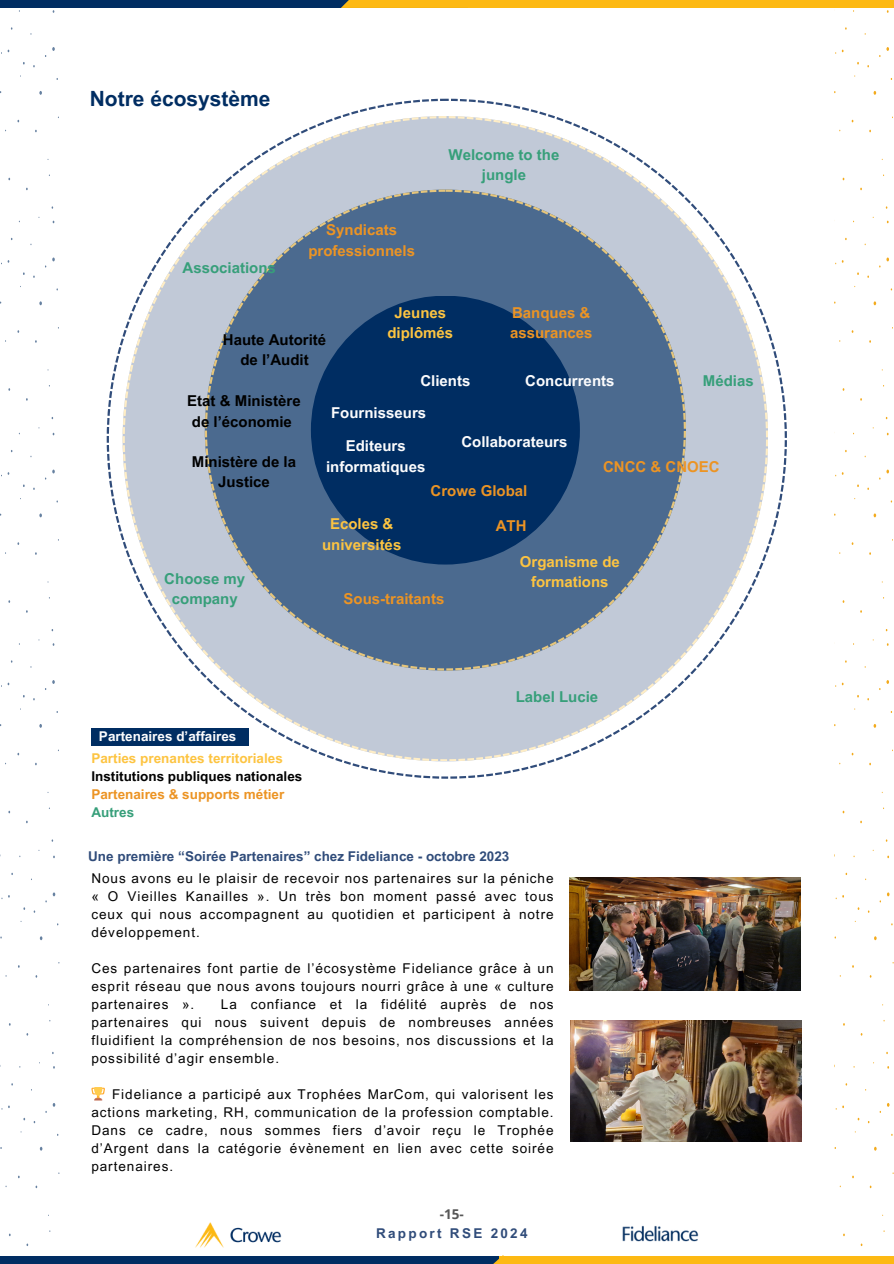
<style>
.page{position:relative;width:894px;height:1264px;background:#fff}
.page>*{position:absolute;margin:0;border:0;box-sizing:border-box;transform-origin:0 0}
.t1{font:700 21px "Arial MT Pro";color:#002d62}
.t2{font:700 15px/20.2px "Arial MT Pro";color:#ec9424}
.t3{font:700 15px/20.2px "Arial MT Pro";color:#000;text-align:center}
.t4{font:700 15px/20.2px "Arial MT Pro";color:#fcfcfd;text-align:center}
.t5{font:700 15px/20.2px "Arial MT Pro";color:#379f7a;text-align:center}
.t6{font:700 15px/20.2px "Arial MT Pro";color:#fdc441;text-align:center}
.t7{font:13.5px/18px "Arial MT Pro";letter-spacing:.07em;color:#000;text-align:justify}
.t8{font:700 13.5px "Arial MT Pro";color:#304c7a}
.t9{font:700 13.5px "Arial MT Pro";color:#000}
.t10{font:700 13.5px "Arial MT Pro";color:#fdc441}
.t11{font:700 13.5px "Arial MT Pro";color:#ec9424}
.t12{font:700 13.5px "Arial MT Pro";color:#fcfcfd}
.t13{font:700 13.5px "Arial MT Pro";letter-spacing:.17em;color:#304c7a}
.t14{font:700 13.5px "Arial MT Pro";color:#379f7a}
.t15{font:700 13.5px "Open Sans";color:#575757}
</style>
<div class="page">
<svg style="left:107px;top:99px;width:679px;height:679px"></svg>
<svg style="left:122px;top:116px;width:645px;height:645px;fill:#c1c9d7"></svg>
<svg style="left:205px;top:189px;width:480px;height:481px;background:#6e86a3"></svg>
<div style="left:311px;top:295px;width:268px;height:269px;background:#002d62;border-radius:50%"></div>
<div style="left:91px;top:728px;width:157px;height:17px;background:#002d62"></div>
<img style="left:622px;top:1225px;width:77px;height:17px">
<img style="left:195px;top:1222px;width:87px;height:26px">
<div style="left:0;top:1256px;width:893px;height:7px;background:#002d62"></div>
<div style="left:499px;top:1256px;width:394px;height:7px;background:#fdb913"></div>
<svg style="left:494px;top:1255px;width:9px;height:8px"></svg>
<div style="left:0;top:0;width:893px;height:7px;background:#002d62"></div>
<div style="left:467px;top:0;width:426px;height:8px;background:#fdb913"></div>
<div style="left:341px;top:0;width:131px;height:8px;background:#fdb913"></div>
<svg style="left:52px;top:47px;width:3px;height:4px"></svg>
<svg style="left:52px;top:680px;width:3px;height:4px"></svg>
<img style="left:569px;top:877px;width:231px;height:113px">
<img style="left:570px;top:1020px;width:231px;height:120px">
<p class="t1" style="left:90px;top:91px;width:182px">Notre écosystème</p>
<h3 class="t5" style="left:182px;top:259px;width:95px">Associations</h3>
<h2 class="t2" style="left:308px;top:222px;width:108px;text-align:center">Syndicats professionnels</h2>
<h3 class="t5" style="left:448px;top:147px;width:112px">Welcome to the jungle</h3>
<h3 class="t2" style="left:510px;top:305px;width:84px">Banques &amp; assurances</h3>
<h3 class="t6" style="left:387px;top:305px;width:67px">Jeunes diplômés</h3>
<h3 class="t3" style="left:223px;top:331px;width:105px">Haute Autorité de l’Audit</h3>
<h3 class="t3" style="left:187px;top:393px;width:115px">Etat &amp; Ministère de l’économie</h3>
<h3 class="t3" style="left:192px;top:453px;width:106px">Ministère de la<br>Justice</h3>
<h3 class="t2" style="left:603px;top:458px;width:118px">CNCC &amp; CNOEC</h3>
<h3 class="t2" style="left:495px;top:517px;width:32px">ATH</h3>
<p class="t4" style="left:420px;top:372px;width:51px">Clients</p>
<p class="t4" style="left:525px;top:372px;width:91px">Concurrents</p>
<p class="t4" style="left:331px;top:405px;width:96px">Fournisseurs</p>
<p class="t4" style="left:461px;top:434px;width:107px">Collaborateurs</p>
<h3 class="t5" style="left:702px;top:372px;width:52px">Médias</h3>
<h3 class="t4" style="left:326px;top:438px;width:101px">Editeurs informatiques</h3>
<h3 class="t2" style="left:430px;top:482px;width:98px">Crowe Global</h3>
<p class="t6" style="left:322px;top:515px;width:81px">Ecoles &amp; universités</p>
<h3 class="t5" style="left:164px;top:570px;width:82px">Choose my company</h3>
<h3 class="t2" style="left:343px;top:590px;width:102px">Sous-traitants</h3>
<h1 class="t6" style="left:519px;top:553px;width:101px">Organisme de formations</h1>
<h3 class="t5" style="left:515px;top:688px;width:84px">Label Lucie</h3>
<h3 class="t12" style="left:99px;top:730px;width:139px">Partenaires d’affaires</h3>
<h3 class="t10" style="left:91px;top:752px;width:193px">Parties prenantes territoriales</h3>
<h3 class="t9" style="left:91px;top:771px;width:212px">Institutions publiques nationales</h3>
<h2 class="t11" style="left:91px;top:788px;width:194px">Partenaires &amp; supports métier</h2>
<h3 class="t14" style="left:91px;top:807px;width:44px">Autres</h3>
<h3 class="t8" style="left:88px;top:850px;width:422px">Une première “Soirée Partenaires” chez Fideliance - octobre 2023</h3>
<h3 class="t7" style="left:91px;top:870px;width:463px">Nous avons eu le plaisir de recevoir nos partenaires sur la péniche « O Vieilles Kanailles ». Un très bon moment passé avec tous ceux qui nous accompagnent au quotidien et participent à notre développement.</h3>
<h3 class="t7" style="left:91px;top:960px;width:463px">Ces partenaires font partie de l’écosystème Fideliance grâce à un esprit réseau que nous avons toujours nourri grâce à une « culture partenaires ».</h3>
<h3 class="t7" style="left:91px;top:996px;width:463px;text-indent:129px">La confiance et la fidélité auprès de nos partenaires qui nous suivent depuis de nombreuses années fluidifient la compréhension de nos besoins, nos discussions et la possibilité d’agir ensemble.</h3>
<h3 class="t7" style="left:91px;top:1086px;width:463px;text-indent:21px">Fideliance a participé aux Trophées MarCom, qui valorisent les actions marketing, RH, communication de la profession comptable.<br>Dans ce cadre, nous sommes fiers d’avoir reçu le Trophée d’Argent dans la catégorie évènement en lien avec cette soirée partenaires.</h3>
<p class="t15" style="left:439px;top:1204px;width:26px">-15-</p>
<p class="t13" style="left:376px;top:1227px;width:153px">Rapport RSE 2024</p>
</div>
